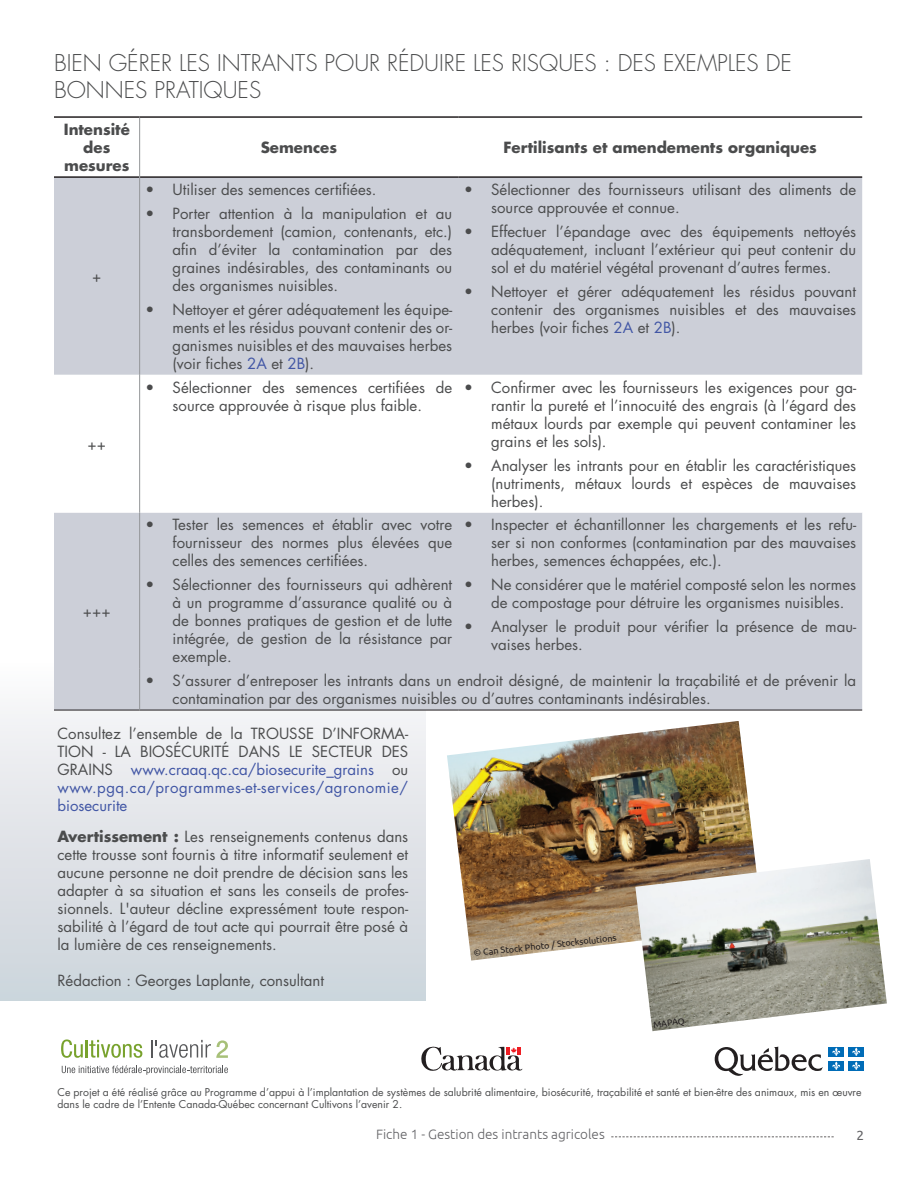
<style>
.page{position:relative;width:918px;height:1188px;background:#fff}
.page>*{position:absolute;margin:0;border:0;box-sizing:border-box;transform-origin:0 0}
.t1{font:300 22.5px/27px "Futura";color:#4b4c4d}
.t2{font:15px/18px "Futura";color:#4b4c4d;text-align:justify}
.t3{font:15px/18px "Futura";letter-spacing:.03em;color:#4156a5;text-align:justify}
.t4{font:700 15px/18px "Futura";color:#4b4c4d;text-align:center}
.t5{font:300 13.5px "Ubuntu";color:#636366}
.t6{font:13.5px "Ubuntu";color:#636366}
.t7{font:10.5px/12.6px "Futura";color:#4b4c4d}
.t8{font:9px "Ubuntu";color:#231f20}
.s1{color:#4156a5}
.s2{color:#4b4c4d}
.s3{font-weight:700}
</style>
<div class="page">
<div style="left:0;top:662px;width:425px;height:339px;background:linear-gradient(to bottom,#fbfafb,#cbd3da)"></div>
<svg style="left:611px;top:1136px;width:223px;height:1px"></svg>
<div style="left:54px;top:178px;width:808px;height:532px;background:#cccfd8"></div>
<svg style="left:54px;top:375px;width:808px;height:138px"></svg>
<hr style="left:54px;top:116px;width:86px;height:2px;background:#231f20">
<hr style="left:140px;top:116px;width:318px;height:2px;background:#231f20">
<hr style="left:458px;top:116px;width:404px;height:2px;background:#231f20">
<hr style="left:54px;top:176px;width:85px;height:2px;background:#231f20">
<hr style="left:140px;top:176px;width:318px;height:2px;background:#231f20">
<hr style="left:458px;top:176px;width:404px;height:2px;background:#231f20">
<hr style="left:54px;top:710px;width:86px;height:1px;background:#231f20">
<hr style="left:140px;top:710px;width:318px;height:1px;background:#231f20">
<hr style="left:458px;top:710px;width:404px;height:1px;background:#231f20">
<hr style="left:139px;top:118px;width:1px;height:59px;background:#939598">
<hr style="left:139px;top:177px;width:1px;height:198px;background:#939598">
<hr style="left:139px;top:375px;width:1px;height:138px;background:#939598">
<hr style="left:139px;top:513px;width:1px;height:155px;background:#939598">
<hr style="left:139px;top:668px;width:1px;height:42px;background:#939598">
<svg style="left:421px;top:1046px;width:101px;height:25px"></svg>
<svg style="left:61px;top:1040px;width:81px;height:18px"></svg>
<svg style="left:151px;top:1040px;width:77px;height:18px"></svg>
<svg style="left:62px;top:1065px;width:166px;height:10px"></svg>
<svg style="left:715px;top:1047px;width:108px;height:29px"></svg>
<div style="left:829px;top:1047px;width:15px;height:10px;background:#006cb7"></div>
<svg style="left:832px;top:1048px;width:8px;height:8px"></svg>
<div style="left:849px;top:1047px;width:15px;height:10px;background:#006cb7"></div>
<svg style="left:852px;top:1048px;width:8px;height:8px"></svg>
<div style="left:829px;top:1061px;width:15px;height:10px;background:#006cb7"></div>
<svg style="left:832px;top:1062px;width:8px;height:8px"></svg>
<div style="left:849px;top:1061px;width:15px;height:10px;background:#006cb7"></div>
<svg style="left:852px;top:1062px;width:8px;height:8px"></svg>
<img style="left:447px;top:721px;width:308px;height:240px">
<img style="left:635px;top:859px;width:252px;height:172px">
<h1 class="t1" style="left:54px;top:50px;width:739px">BIEN GÉRER LES INTRANTS POUR RÉDUIRE LES RISQUES : DES EXEMPLES DE<br>BONNES PRATIQUES</h1>
<p class="t4" style="left:64px;top:120px;width:68px">Intensité des mesures</p>
<p class="t4" style="left:261px;top:138px;width:78px">Semences</p>
<p class="t4" style="left:503px;top:138px;width:315px">Fertilisants et amendements organiques</p>
<p class="t2" style="left:92px;top:267px;width:11px">+</p>
<p class="t2" style="left:88px;top:435px;width:20px">++</p>
<p class="t2" style="left:83px;top:602px;width:29px">+++</p>
<p class="t2" style="left:146px;top:180px;width:232px">• Utiliser des semences certifiées.</p>
<p class="t2" style="left:173px;top:204px;width:281px;text-indent:-27px">• Porter attention à la manipulation et au transbordement (camion, contenants, etc.) afin d’éviter la contamination par des graines indésirables, des contaminants ou des organismes nuisibles.</p>
<p class="t2" style="left:173px;top:300px;width:281px;text-indent:-27px">• Nettoyer et gérer adéquatement les équipe&shy;ments et les résidus pouvant contenir des or&shy;ganismes nuisibles et des mauvaises herbes (voir fiches <span class="s1">2A</span> et <span class="s1">2B</span>).</p>
<p class="t2" style="left:491px;top:180px;width:366px;text-indent:-27px">• Sélectionner des fournisseurs utilisant des aliments de source approuvée et connue.</p>
<p class="t2" style="left:491px;top:222px;width:366px;text-indent:-27px">• Effectuer l’épandage avec des équipements nettoyés adéquatement, incluant l’extérieur qui peut contenir du sol et du matériel végétal provenant d’autres fermes.</p>
<p class="t2" style="left:491px;top:282px;width:366px;text-indent:-27px">• Nettoyer et gérer adéquatement les résidus pouvant contenir des organismes nuisibles et des mauvaises herbes (voir fiches <span class="s1">2A</span> et <span class="s1">2B</span>).</p>
<p class="t2" style="left:146px;top:378px;width:308px;text-align:center">• Sélectionner des semences certifiées de source approuvée à risque plus faible.</p>
<p class="t2" style="left:491px;top:378px;width:366px;text-indent:-27px">• Confirmer avec les fournisseurs les exigences pour ga&shy;rantir la pureté et l’innocuité des engrais (à l’égard des métaux lourds par exemple qui peuvent contaminer les grains et les sols).</p>
<p class="t2" style="left:491px;top:456px;width:366px;text-indent:-27px">• Analyser les intrants pour en établir les caractéristiques (nutriments, métaux lourds et espèces de mauvaises herbes).</p>
<p class="t2" style="left:491px;top:516px;width:366px;text-indent:-27px">• Inspecter et échantillonner les chargements et les refu&shy;ser si non conformes (contamination par des mauvaises herbes, semences échappées, etc.).</p>
<p class="t2" style="left:491px;top:576px;width:366px;text-indent:-27px">• Ne considérer que le matériel composté selon les normes de compostage pour détruire les organismes nuisibles.</p>
<p class="t2" style="left:491px;top:618px;width:366px;text-indent:-27px">• Analyser le produit pour vérifier la présence de mau&shy;vaises herbes.</p>
<p class="t2" style="left:173px;top:671px;width:685px;text-indent:-27px">• S’assurer d’entreposer les intrants dans un endroit désigné, de maintenir la traçabilité et de prévenir la contamination par des organismes nuisibles ou d’autres contaminants indésirables.</p>
<p class="t2" style="left:173px;top:516px;width:281px;text-indent:-27px">• Tester les semences et établir avec votre fournisseur des normes plus élevées que celles des semences certifiées.</p>
<p class="t2" style="left:173px;top:576px;width:281px;text-indent:-27px">• Sélectionner des fournisseurs qui adhèrent à un programme d’assurance qualité ou à de bonnes pratiques de gestion et de lutte intégrée, de gestion de la résistance par exemple.</p>
<p class="t3" style="left:58px;top:724px;width:352px"><span class="s2">Consultez l’ensemble de la TROUSSE D’INFORMA-TION - LA BIOSÉCURITÉ DANS LE SECTEUR DES GRAINS</span> www.craaq.qc.ca/biosecurite_grains <span class="s2">ou </span>www.pgq.ca/programmes-et-services/agronomie/ biosecurite</p>
<p class="t2" style="left:57px;top:828px;width:352px"><span class="s3">Avertissement :</span> Les renseignements contenus dans cette trousse sont fournis à titre informatif seulement et aucune personne ne doit prendre de décision sans les adapter à sa situation et sans les conseils de profes&shy;sionnels. L'auteur décline expressément toute respon&shy;sabilité à l’égard de tout acte qui pourrait être posé à la lumière de ces renseignements.</p>
<p class="t2" style="left:57px;top:972px;width:268px">Rédaction : Georges Laplante, consultant</p>
<p class="t8" style="left:473px;top:947px;width:145px;rotate:-6deg">© Can Stock Photo / Stocksolutions</p>
<p class="t8" style="left:653px;top:1019px;width:33px;rotate:-7deg">MAPAQ</p>
<p class="t7" style="left:58px;top:1085px;width:806px">Ce projet a été réalisé grâce au Programme d’appui à l’implantation de systèmes de salubrité alimentaire, biosécurité, traçabilité et santé et bien-être des animaux, mis en œuvre dans le cadre de l’Entente Canada-Québec concernant Cultivons l’avenir 2.</p>
<p class="t5" style="left:376px;top:1126px;width:230px">Fiche 1 - Gestion des intrants agricoles</p>
<p class="t6" style="left:856px;top:1127px;width:9px">2</p>
</div>
